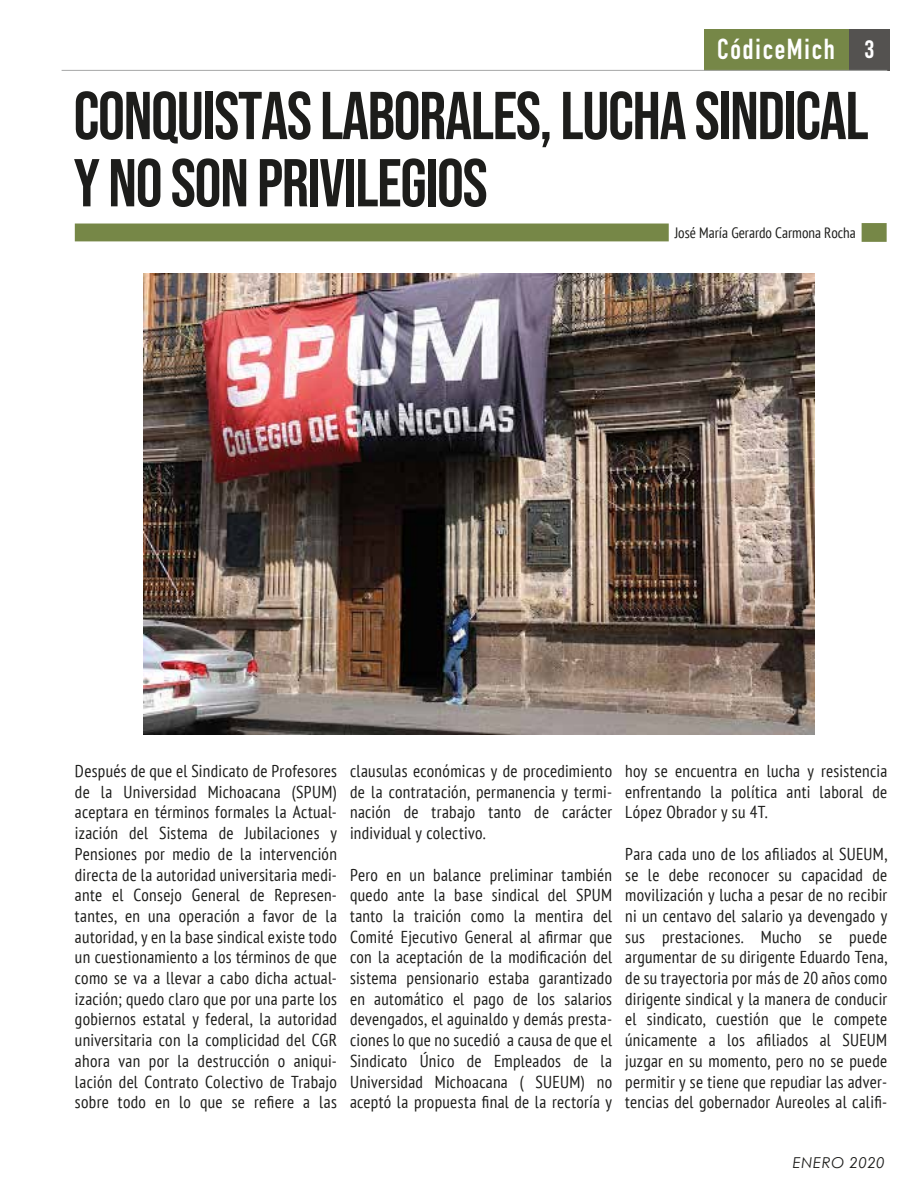
<style>
.page{position:relative;width:918px;height:1188px;background:#fff}
.page>*{position:absolute;margin:0;border:0;box-sizing:border-box;transform-origin:0 0}
.t1{font:67.5px/67.2px "Bebas Neue";letter-spacing:-.02em;color:#1d1d1b}
.t2{font:700 28.5px "DIN Condensed";letter-spacing:.06em;color:#fff}
.t3{font:25.05px "Bebas Neue";color:#fff}
.t4{font:condensed 17.25px/20.7px "PT Sans";letter-spacing:.02em;color:#1d1d1b;text-align:justify}
.t5{font:condensed 15px "PT Sans";color:#1d1d1b}
.t6{font:italic 15px "Century Gothic";letter-spacing:.04em;color:#1d1d1b}
</style>
<div class="page">
<div style="left:75px;top:224px;width:594px;height:17px;background:#768747"></div>
<div style="left:704px;top:29px;width:186px;height:41px;background:#545250"></div>
<div style="left:704px;top:29px;width:144px;height:41px;background:#768747"></div>
<div style="left:862px;top:223px;width:25px;height:19px;background:#768747"></div>
<hr style="left:62px;top:70px;width:825px;height:1px;background:#a6a7a7">
<img style="left:144px;top:273px;width:671px;height:462px">
<h2 class="t2" style="left:717px;top:30px;width:119px">CódiceMich</h2>
<h3 class="t3" style="left:865px;top:35px;width:12px">3</h3>
<h1 class="t1" style="left:73px;top:81px;width:797px">CONQUISTAS LABORALES, LUCHA SINDICAL<br>Y NO SON PRIVILEGIOS</h1>
<p class="t5" style="left:675px;top:223px;width:183px">José María Gerardo Carmona Rocha</p>
<p class="t4" style="left:75px;top:760px;width:264px">Después de que el Sindicato de Profesores de la Universidad Michoacana (SPUM) aceptara en términos formales la Actual&shy;ización del Sistema de Jubilaciones y Pensiones por medio de la intervención directa de la autoridad universitaria medi&shy;ante el Consejo General de Represen&shy;tantes, en una operación a favor de la autoridad, y en la base sindical existe todo un cuestionamiento a los términos de que como se va a llevar a cabo dicha actual&shy;ización; quedo claro que por una parte los gobiernos estatal y federal, la autoridad universitaria con la complicidad del CGR ahora van por la destrucción o aniqui&shy;lación del Contrato Colectivo de Trabajo sobre todo en lo que se refiere a las</p>
<p class="t4" style="left:350px;top:760px;width:264px">clausulas económicas y de procedimiento de la contratación, permanencia y termi&shy;nación de trabajo tanto de carácter individual y colectivo.</p>
<p class="t4" style="left:350px;top:864px;width:264px">Pero en un balance preliminar también quedo ante la base sindical del SPUM tanto la traición como la mentira del Comité Ejecutivo General al afirmar que con la aceptación de la modificación del sistema pensionario estaba garantizado en automático el pago de los salarios devengados, el aguinaldo y demás presta&shy;ciones lo que no sucedió a causa de que el Sindicato Único de Empleados de la Universidad Michoacana ( SUEUM) no aceptó la propuesta final de la rectoría y</p>
<p class="t4" style="left:625px;top:760px;width:264px">hoy se encuentra en lucha y resistencia enfrentando la política anti laboral de López Obrador y su 4T.</p>
<p class="t4" style="left:625px;top:843px;width:264px">Para cada uno de los afiliados al SUEUM, se le debe reconocer su capacidad de movilización y lucha a pesar de no recibir ni un centavo del salario ya devengado y sus prestaciones. Mucho se puede argumentar de su dirigente Eduardo Tena, de su trayectoria por más de 20 años como dirigente sindical y la manera de conducir el sindicato, cuestión que le compete únicamente a los afiliados al SUEUM juzgar en su momento, pero no se puede permitir y se tiene que repudiar las adver&shy;tencias del gobernador Aureoles al califi-</p>
<p class="t6" style="left:793px;top:1153px;width:93px">ENERO 2020</p>
</div>
